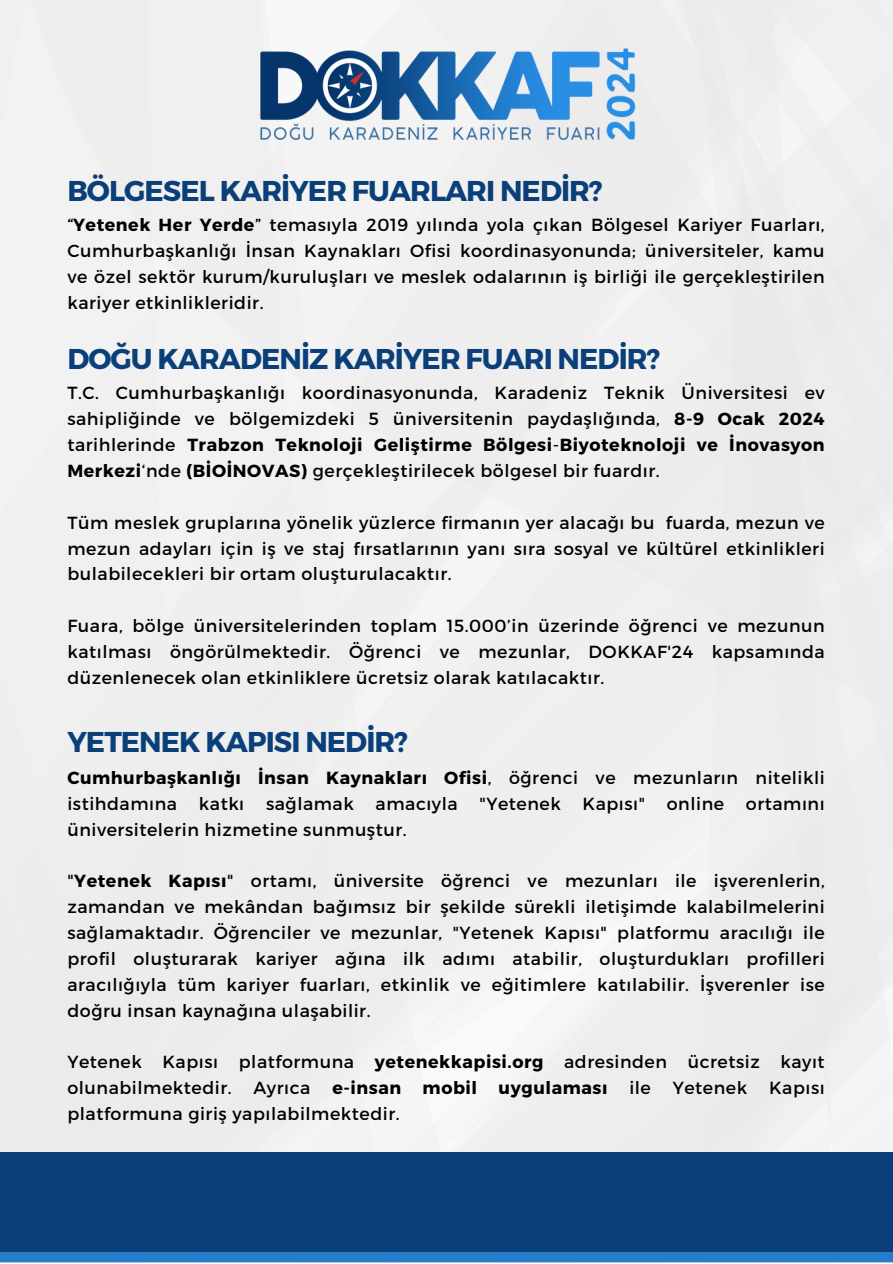
<style>
.page{position:relative;width:893px;height:1264px;background:#fff}
.page>*{position:absolute;margin:0;border:0;box-sizing:border-box;transform-origin:0 0}
.t1{font:700 28.65px "Montserrat";letter-spacing:-.03em;color:#0a3f79}
.t2{font:17.55px/25.8px "Montserrat";letter-spacing:.03em;color:#000;text-align:justify}
.t3{font:700 17.55px "Montserrat";letter-spacing:.03em;color:#000}
.s1{font-weight:700}
</style>
<div class="page">
<svg style="left:0;top:1251px;width:892px;height:11px;background:#2577c3"></svg>
<div style="left:0;top:1151px;width:892px;height:100px;background:#0a3f79"></div>
<img style="left:255px;top:43px;width:382px;height:102px">
<p class="t1" style="left:67px;top:172px;width:536px">BÖLGESEL KARİYER FUARLARI NEDİR?</p>
<p class="t2" style="left:67px;top:211px;width:758px">“<span class="s1">Yetenek Her Yerde</span>” temasıyla 2019 yılında yola çıkan Bölgesel Kariyer Fuarları, Cumhurbaşkanlığı İnsan Kaynakları Ofisi koordinasyonunda; üniversiteler, kamu ve özel sektör kurum/kuruluşları ve meslek odalarının iş birliği ile gerçekleştirilen kariyer etkinlikleridir.</p>
<p class="t1" style="left:67px;top:340px;width:594px">DOĞU KARADENİZ KARİYER FUARI NEDİR?</p>
<p class="t2" style="left:67px;top:379px;width:758px">T.C. Cumhurbaşkanlığı koordinasyonunda, Karadeniz Teknik Üniversitesi ev sahipliğinde ve bölgemizdeki 5 üniversitenin paydaşlığında, <span class="s1">8-9 Ocak 2024 </span>tarihlerinde <span class="s1">Trabzon Teknoloji Geliştirme Bölgesi</span>-<span class="s1">Biyoteknoloji ve İnovasyon Merkezi</span>‘nde <span class="s1">(BİOİNOVAS)</span> gerçekleştirilecek bölgesel bir fuardır.</p>
<p class="t2" style="left:67px;top:508px;width:758px">Tüm meslek gruplarına yönelik yüzlerce firmanın yer alacağı bu fuarda, mezun ve mezun adayları için iş ve staj fırsatlarının yanı sıra sosyal ve kültürel etkinlikleri bulabilecekleri bir ortam oluşturulacaktır.</p>
<p class="t2" style="left:67px;top:612px;width:758px">Fuara, bölge üniversitelerinden toplam 15.000’in üzerinde öğrenci ve mezunun katılması öngörülmektedir. Öğrenci ve mezunlar, DOKKAF'24 kapsamında düzenlenecek olan etkinliklere ücretsiz olarak katılacaktır.</p>
<p class="t1" style="left:67px;top:723px;width:342px">YETENEK KAPISI NEDİR?</p>
<p class="t2" style="left:67px;top:763px;width:758px"><span class="s1">Cumhurbaşkanlığı İnsan Kaynakları Ofisi</span>, öğrenci ve mezunların nitelikli istihdamına katkı sağlamak amacıyla "Yetenek Kapısı" online ortamını üniversitelerin hizmetine sunmuştur.</p>
<p class="t2" style="left:67px;top:867px;width:758px">"<span class="s1">Yetenek Kapısı</span>" ortamı, üniversite öğrenci ve mezunları ile işverenlerin, zamandan ve mekândan bağımsız bir şekilde sürekli iletişimde kalabilmelerini sağlamaktadır. Öğrenciler ve mezunlar, "Yetenek Kapısı" platformu aracılığı ile profil oluşturarak kariyer ağına ilk adımı atabilir, oluşturdukları profilleri aracılığıyla tüm kariyer fuarları, etkinlik ve eğitimlere katılabilir. İşverenler ise doğru insan kaynağına ulaşabilir.</p>
<p class="t2" style="left:67px;top:1048px;width:758px">Yetenek Kapısı platformuna <span class="s1">yetenekkapisi.org</span> adresinden ücretsiz kayıt olunabilmektedir.</p>
<p class="t2" style="left:253px;top:1074px;width:58px">Ayrıca</p>
<p class="t3" style="left:332px;top:1076px;width:276px">e-insan mobil uygulaması</p>
<p class="t2" style="left:629px;top:1074px;width:23px">ile</p>
<p class="t2" style="left:672px;top:1074px;width:76px">Yetenek</p>
<p class="t2" style="left:769px;top:1074px;width:57px">Kapısı</p>
<p class="t2" style="left:67px;top:1099px;width:334px">platformuna giriş yapılabilmektedir.</p>
</div>
